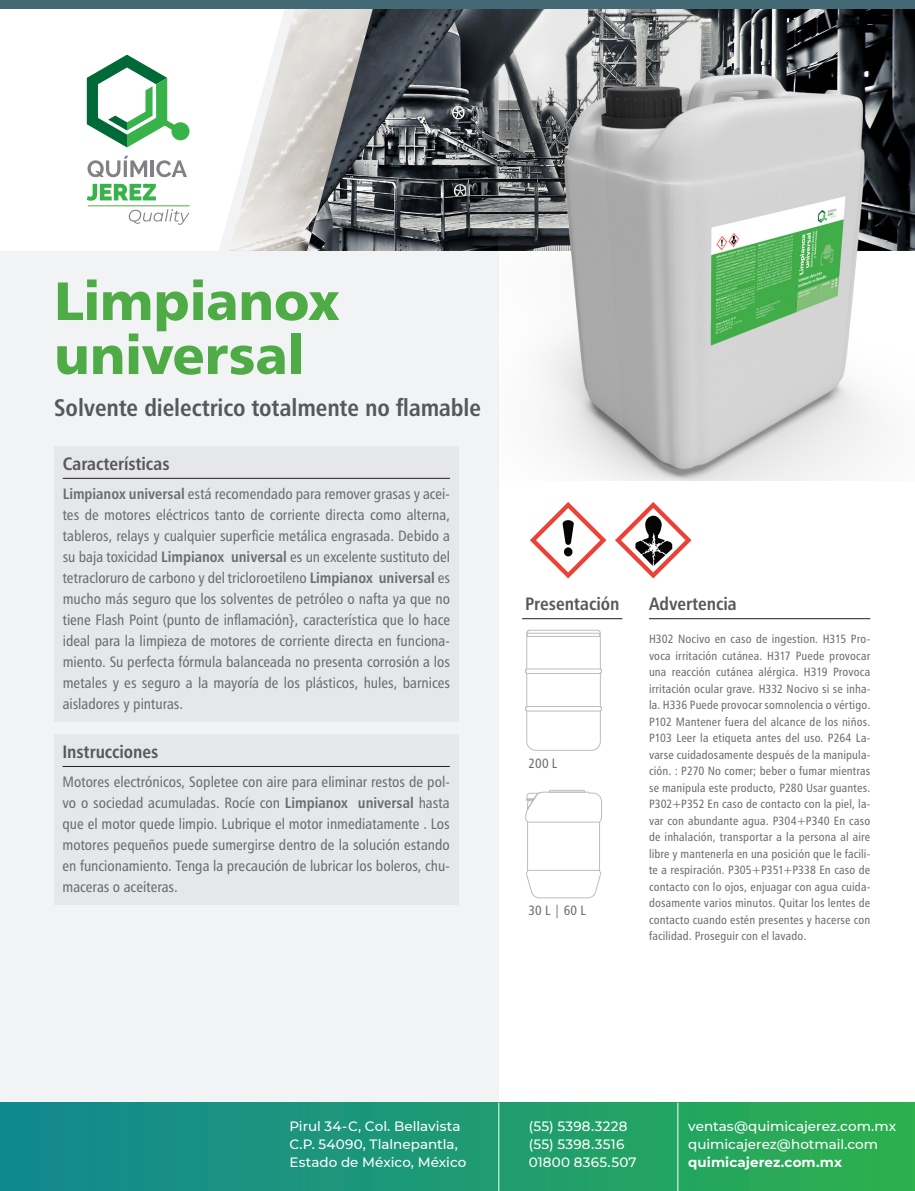
<style>
.page{position:relative;width:915px;height:1191px;background:#fff}
.page>*{position:absolute;margin:0;border:0;box-sizing:border-box;transform-origin:0 0}
.t1{font:54px "Humanist 777 BT Black B";letter-spacing:-.01em;color:#4fab46}
.t2{font:24px "Humanist 777 BT Bold Condensed B";letter-spacing:-.005em;color:#57585a}
.t3{font:18px "Humanist 777 BT Bold Condensed B";letter-spacing:-.005em;color:#57585a}
.t4{font:15px/21px "Humanist 777 BT Roman Condensed B";color:#6c6d70;text-align:justify}
.t5{font:500 13.5px/18px "Montserrat";letter-spacing:.005em;color:#fff}
.t6{font:700 13.5px "Montserrat";letter-spacing:.005em;color:#fff}
.t7{font:13.5px "Humanist 777 BT Roman Condensed B";letter-spacing:.005em;color:#6c6d70}
.t8{font:12px/16.5px "Humanist 777 BT Roman Condensed B";letter-spacing:.015em;color:#6c6d70;text-align:justify}
.s1{font-family:"Humanist 777 BT Bold Condensed B"}
</style>
<div class="page">
<img style="left:373px;top:9px;width:541px;height:242px">
<svg style="left:219px;top:9px;width:154px;height:242px"></svg>
<div style="left:0;top:251px;width:498px;height:852px;background:#f2f3f4"></div>
<div style="left:0;top:1102px;width:914px;height:89px;background:linear-gradient(to right,#118793,#2cb04f)"></div>
<hr style="left:498px;top:1102px;width:1px;height:89px;background:#fff">
<hr style="left:677px;top:1102px;width:1px;height:89px;background:#fff">
<div style="left:0;top:0;width:914px;height:9px;background:#436a74"></div>
<svg style="left:87px;top:55px;width:102px;height:92px"></svg>
<svg style="left:87px;top:156px;width:60px;height:21px"></svg>
<hr style="left:151px;top:160px;width:3px;height:17px;background:#808285">
<svg style="left:156px;top:160px;width:31px;height:17px"></svg>
<svg style="left:87px;top:184px;width:69px;height:17px"></svg>
<hr style="left:88px;top:205px;width:101px;height:1px;background:#54ab47">
<svg style="left:129px;top:209px;width:60px;height:16px"></svg>
<img style="left:498px;top:64px;width:416px;height:416px">
<div style="left:54px;top:446px;width:404px;height:276px;background:#e6e7e9"></div>
<hr style="left:63px;top:478px;width:387px;height:1px;background:#231f20">
<div style="left:54px;top:734px;width:404px;height:171px;background:#e6e7e9"></div>
<hr style="left:63px;top:766px;width:386px;height:1px;background:#231f20">
<hr style="left:648px;top:618px;width:222px;height:1px;background:#231f20">
<svg style="left:525px;top:629px;width:77px;height:122px"></svg>
<svg style="left:525px;top:789px;width:77px;height:109px"></svg>
<hr style="left:522px;top:618px;width:100px;height:1px;background:#231f20">
<svg style="left:530px;top:502px;width:76px;height:76px"></svg>
<svg style="left:615px;top:502px;width:76px;height:76px"></svg>
<p class="t1" style="left:54px;top:266px;width:286px">Limpianox</p>
<p class="t1" style="left:54px;top:320px;width:251px">universal</p>
<p class="t2" style="left:54px;top:392px;width:428px">Solvente dielectrico totalmente no flamable</p>
<p class="t3" style="left:63px;top:452px;width:108px">Características</p>
<p class="t4" style="left:63px;top:483px;width:388px"><span class="s1">Limpianox universal</span> está recomendado para remover grasas y acei&shy;tes de motores eléctricos tanto de corriente directa como alterna, tableros, relays y cualquier superficie metálica engrasada. Debido a su baja toxicidad <span class="s1">Limpianox universal</span> es un excelente sustituto del tetracloruro de carbono y del tricloroetileno <span class="s1">Limpianox universal</span> es mucho más seguro que los solventes de petróleo o nafta ya que no tiene Flash Point (punto de inflamación}, característica que lo hace ideal para la limpieza de motores de corriente directa en funciona&shy;miento. Su perfecta fórmula balanceada no presenta corrosión a los metales y es seguro a la mayoría de los plásticos, hules, barnices aisladores y pinturas.</p>
<p class="t3" style="left:63px;top:740px;width:97px">Instrucciones</p>
<p class="t4" style="left:63px;top:771px;width:388px">Motores electrónicos, Sopletee con aire para eliminar restos de pol&shy;vo o sociedad acumuladas. Rocíe con <span class="s1">Limpianox universal</span> hasta que el motor quede limpio. Lubrique el motor inmediatamente . Los motores pequeños puede sumergirse dentro de la solución estando en funcionamiento. Tenga la precaución de lubricar los boleros, chu&shy;maceras o aceiteras.</p>
<p class="t3" style="left:525px;top:592px;width:96px">Presentación</p>
<p class="t7" style="left:528px;top:755px;width:30px">200 L</p>
<p class="t7" style="left:528px;top:901px;width:59px">30 L | 60 L</p>
<p class="t3" style="left:648px;top:592px;width:89px">Advertencia</p>
<p class="t8" style="left:648px;top:630px;width:223px">H302 Nocivo en caso de ingestion. H315 Pro&shy;voca irritación cutánea. H317 Puede provocar una reacción cutánea alérgica. H319 Provoca irritación ocular grave. H332 Nocivo si se inha&shy;la. H336 Puede provocar somnolencia o vértigo.<br>P102 Mantener fuera del alcance de los niños.<br>P103 Leer la etiqueta antes del uso. P264 La&shy;varse cuidadosamente después de la manipula&shy;ción. : P270 No comer; beber o fumar mientras se manipula este producto, P280 Usar guantes.<br>P302+P352 En caso de contacto con la piel, la&shy;var con abundante agua. P304+P340 En caso de inhalación, transportar a la persona al aire libre y mantenerla en una posición que le facili&shy;te a respiración. P305+P351+P338 En caso de contacto con lo ojos, enjuagar con agua cuida&shy;dosamente varios minutos. Quitar los lentes de contacto cuando estén presentes y hacerse con facilidad. Proseguir con el lavado.</p>
<p class="t5" style="left:289px;top:1116px;width:178px">Pirul 34-C, Col. Bellavista<br>C.P. 54090, Tlalnepantla,<br>Estado de México, México</p>
<p class="t5" style="left:528px;top:1116px;width:109px">(55) 5398.3228 (55) 5398.3516<br>01800 8365.507</p>
<p class="t5" style="left:688px;top:1116px;width:209px">ventas@quimicajerez.com.mx quimicajerez@hotmail.com</p>
<p class="t6" style="left:688px;top:1152px;width:155px">quimicajerez.com.mx</p>
</div>
